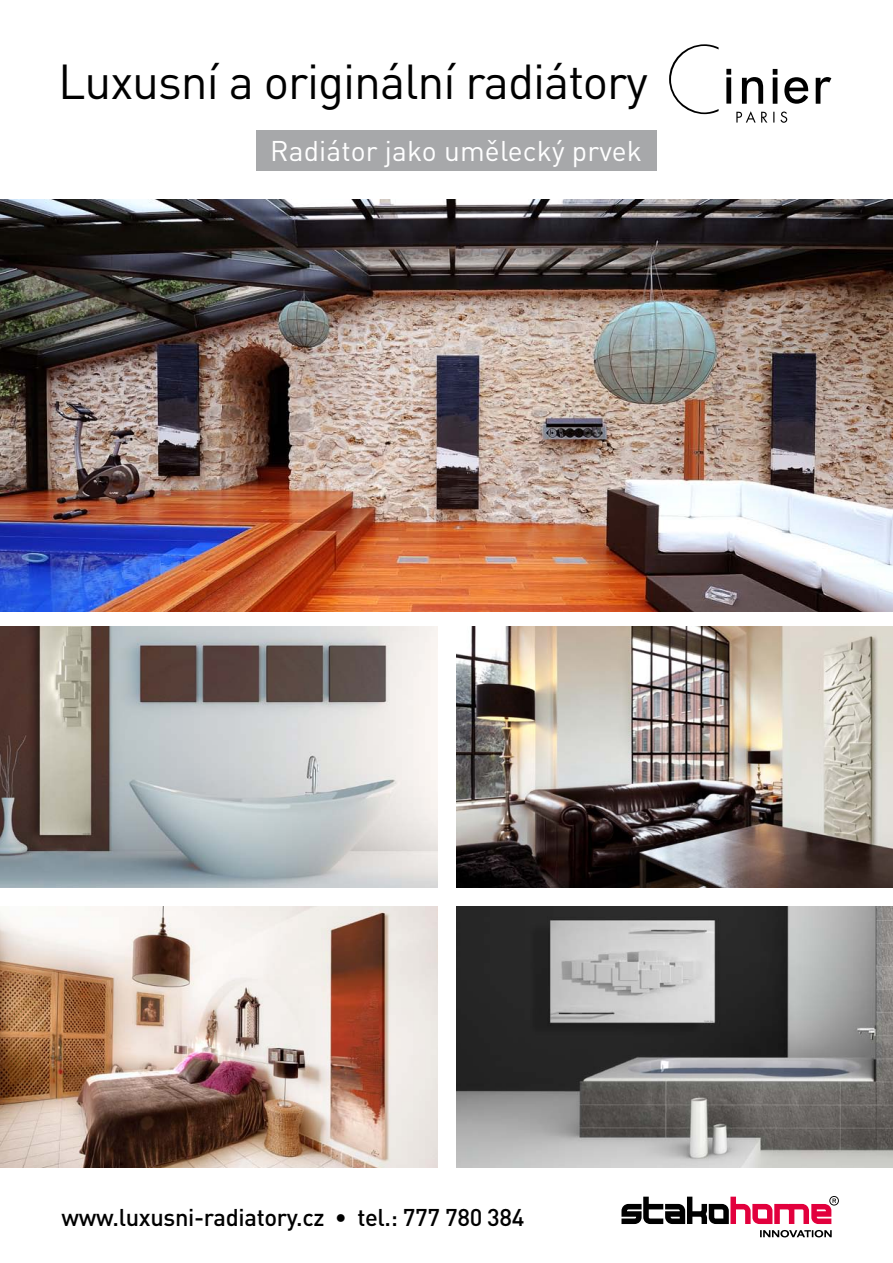
<style>
.page{position:relative;width:893px;height:1263px;background:#fff}
.page>*{position:absolute;margin:0;border:0;box-sizing:border-box;transform-origin:0 0}
.t1{font:48.45px "DIN Pro";letter-spacing:-.02em;color:#000}
.t2{font:28.2px "DIN Pro";letter-spacing:.005em;color:#fff}
.t3{font:500 24px "DIN Pro";letter-spacing:-.015em;color:#000}
</style>
<div class="page">
<svg style="left:621px;top:1196px;width:218px;height:28px"></svg>
<svg style="left:760px;top:1230px;width:72px;height:7px"></svg>
<svg style="left:669px;top:44px;width:162px;height:79px"></svg>
<div style="left:256px;top:131px;width:400px;height:40px;background:#a7a8aa"></div>
<img style="left:0;top:199px;width:893px;height:412px">
<img style="left:457px;top:627px;width:436px;height:260px">
<img style="left:457px;top:907px;width:436px;height:260px">
<img style="left:0;top:907px;width:437px;height:260px">
<img style="left:0;top:627px;width:437px;height:260px">
<h1 class="t1" style="left:58px;top:49px;width:591px">Luxusní a originální radiátory</h1>
<p class="t2" style="left:270px;top:131px;width:373px">Radiátor jako umělecký prvek</p>
<p class="t3" style="left:62px;top:1201px;width:464px">www.luxusni-radiatory.cz • tel.: 777 780 384</p>
</div>
